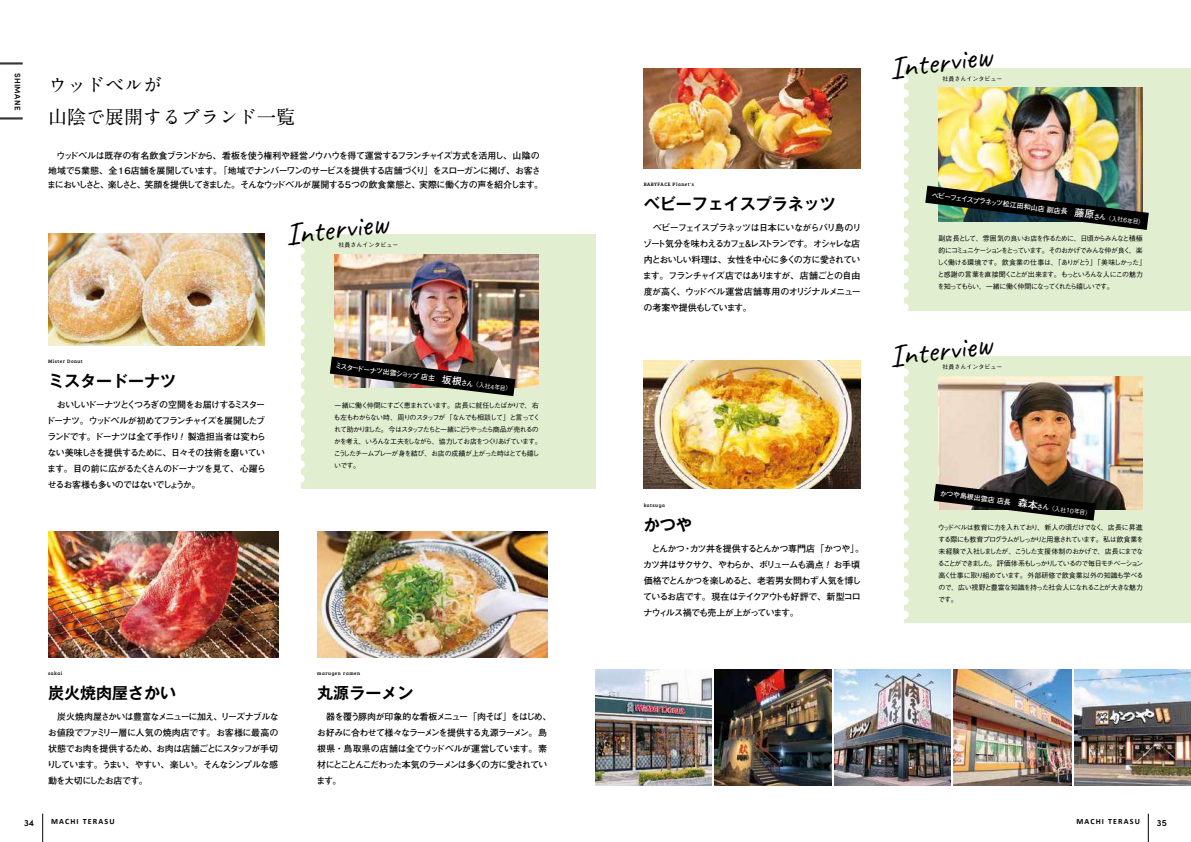
<style>
.page{position:relative;width:1191px;height:842px;background:#fff}
.page>*{position:absolute;margin:0;border:0;box-sizing:border-box;transform-origin:0 0}
.t1{font:32px "Caveat";color:#000}
.t2{font:700 19px/32px "A1 Mincho Std";color:#000}
.t3{font:700 16px "Gothic MB101 Pr 6 N De";color:#000}
.t4{font:700 9px/16px "Futo Go B101 Pr 6 N";letter-spacing:-.085em;color:#000}
.t5{font:600 9px "Sofia Pro";color:#000}
.t6{font:700 8px "Calibri";letter-spacing:.14em;color:#000}
.t7{font:600 8px "Sofia Pro";letter-spacing:.05em;color:#000}
.t8{font:500 7px/12px "Gothic BBB Pr 6 N";letter-spacing:-.125em;color:#000}
.t9{font:700 7px "Futo Go B101 Pr 6 N";color:#fff}
.t10{font:500 6px "Gothic BBB Pr 6 N";color:#000}
.t11{font:5px "Bree Serif";letter-spacing:.1em;color:#000}
.s1{font-size:10px}
</style>
<div class="page">
<div style="left:300px;top:235px;width:295px;height:254px;background:#e1eed0"></div>
<div style="left:296px;top:232px;width:9px;height:9px;background:#fff;border-radius:50%"></div>
<div style="left:296px;top:246px;width:9px;height:9px;background:#fff;border-radius:50%"></div>
<div style="left:296px;top:260px;width:9px;height:9px;background:#fff;border-radius:50%"></div>
<div style="left:296px;top:275px;width:9px;height:8px;background:#fff;border-radius:50%"></div>
<div style="left:296px;top:289px;width:9px;height:8px;background:#fff;border-radius:50%"></div>
<div style="left:296px;top:303px;width:9px;height:8px;background:#fff;border-radius:50%"></div>
<div style="left:296px;top:317px;width:9px;height:9px;background:#fff;border-radius:50%"></div>
<div style="left:296px;top:331px;width:9px;height:9px;background:#fff;border-radius:50%"></div>
<div style="left:296px;top:345px;width:9px;height:9px;background:#fff;border-radius:50%"></div>
<div style="left:296px;top:360px;width:9px;height:8px;background:#fff;border-radius:50%"></div>
<div style="left:296px;top:374px;width:9px;height:8px;background:#fff;border-radius:50%"></div>
<div style="left:296px;top:388px;width:9px;height:9px;background:#fff;border-radius:50%"></div>
<div style="left:296px;top:402px;width:9px;height:9px;background:#fff;border-radius:50%"></div>
<div style="left:296px;top:418px;width:9px;height:8px;background:#fff;border-radius:50%"></div>
<div style="left:296px;top:432px;width:9px;height:8px;background:#fff;border-radius:50%"></div>
<div style="left:296px;top:446px;width:9px;height:9px;background:#fff;border-radius:50%"></div>
<div style="left:296px;top:460px;width:9px;height:9px;background:#fff;border-radius:50%"></div>
<div style="left:296px;top:474px;width:9px;height:9px;background:#fff;border-radius:50%"></div>
<img style="left:334px;top:254px;width:205px;height:134px">
<img style="left:330px;top:357px;width:185px;height:39px">
<img style="left:48px;top:234px;width:217px;height:111px">
<img style="left:48px;top:531px;width:230px;height:126px">
<img style="left:317px;top:531px;width:230px;height:126px">
<svg style="left:0;top:63px;width:23px;height:2px"></svg>
<svg style="left:0;top:118px;width:23px;height:2px"></svg>
<div style="left:904px;top:356px;width:287px;height:267px;background:#e1eed0"></div>
<div style="left:900px;top:354px;width:8px;height:8px;background:#fff;border-radius:50%"></div>
<div style="left:900px;top:368px;width:8px;height:9px;background:#fff;border-radius:50%"></div>
<div style="left:900px;top:382px;width:8px;height:9px;background:#fff;border-radius:50%"></div>
<div style="left:900px;top:397px;width:8px;height:8px;background:#fff;border-radius:50%"></div>
<div style="left:900px;top:411px;width:8px;height:8px;background:#fff;border-radius:50%"></div>
<div style="left:900px;top:425px;width:8px;height:8px;background:#fff;border-radius:50%"></div>
<div style="left:900px;top:439px;width:8px;height:9px;background:#fff;border-radius:50%"></div>
<div style="left:900px;top:453px;width:8px;height:9px;background:#fff;border-radius:50%"></div>
<div style="left:900px;top:467px;width:8px;height:9px;background:#fff;border-radius:50%"></div>
<div style="left:900px;top:482px;width:8px;height:8px;background:#fff;border-radius:50%"></div>
<div style="left:900px;top:496px;width:8px;height:8px;background:#fff;border-radius:50%"></div>
<div style="left:900px;top:510px;width:8px;height:8px;background:#fff;border-radius:50%"></div>
<div style="left:900px;top:524px;width:8px;height:9px;background:#fff;border-radius:50%"></div>
<div style="left:900px;top:540px;width:8px;height:8px;background:#fff;border-radius:50%"></div>
<div style="left:900px;top:554px;width:8px;height:8px;background:#fff;border-radius:50%"></div>
<div style="left:900px;top:568px;width:8px;height:8px;background:#fff;border-radius:50%"></div>
<div style="left:900px;top:582px;width:8px;height:9px;background:#fff;border-radius:50%"></div>
<div style="left:900px;top:596px;width:8px;height:9px;background:#fff;border-radius:50%"></div>
<div style="left:900px;top:610px;width:8px;height:9px;background:#fff;border-radius:50%"></div>
<img style="left:938px;top:376px;width:204px;height:133px">
<div style="left:904px;top:68px;width:287px;height:242px;background:#e1eed0"></div>
<div style="left:900px;top:61px;width:8px;height:8px;background:#fff;border-radius:50%"></div>
<div style="left:900px;top:75px;width:8px;height:9px;background:#fff;border-radius:50%"></div>
<div style="left:900px;top:89px;width:8px;height:9px;background:#fff;border-radius:50%"></div>
<div style="left:900px;top:103px;width:8px;height:9px;background:#fff;border-radius:50%"></div>
<div style="left:900px;top:118px;width:8px;height:8px;background:#fff;border-radius:50%"></div>
<div style="left:900px;top:132px;width:8px;height:8px;background:#fff;border-radius:50%"></div>
<div style="left:900px;top:146px;width:8px;height:8px;background:#fff;border-radius:50%"></div>
<div style="left:900px;top:160px;width:8px;height:9px;background:#fff;border-radius:50%"></div>
<div style="left:900px;top:174px;width:8px;height:9px;background:#fff;border-radius:50%"></div>
<div style="left:900px;top:189px;width:8px;height:8px;background:#fff;border-radius:50%"></div>
<div style="left:900px;top:203px;width:8px;height:8px;background:#fff;border-radius:50%"></div>
<div style="left:900px;top:218px;width:8px;height:9px;background:#fff;border-radius:50%"></div>
<div style="left:900px;top:232px;width:8px;height:9px;background:#fff;border-radius:50%"></div>
<div style="left:900px;top:247px;width:8px;height:8px;background:#fff;border-radius:50%"></div>
<div style="left:900px;top:261px;width:8px;height:8px;background:#fff;border-radius:50%"></div>
<div style="left:900px;top:275px;width:8px;height:8px;background:#fff;border-radius:50%"></div>
<div style="left:900px;top:289px;width:8px;height:9px;background:#fff;border-radius:50%"></div>
<div style="left:900px;top:303px;width:8px;height:9px;background:#fff;border-radius:50%"></div>
<img style="left:938px;top:88px;width:204px;height:98px">
<img style="left:643px;top:68px;width:217px;height:100px">
<img style="left:643px;top:360px;width:217px;height:129px">
<svg style="left:933px;top:484px;width:162px;height:36px"></svg>
<img style="left:925px;top:186px;width:223px;height:44px">
<img style="left:595px;top:669px;width:116px;height:116px">
<img style="left:715px;top:669px;width:116px;height:116px">
<img style="left:834px;top:669px;width:117px;height:116px">
<img style="left:954px;top:669px;width:117px;height:116px">
<img style="left:1074px;top:669px;width:117px;height:116px">
<svg style="left:42px;top:814px;width:1px;height:28px"></svg>
<svg style="left:1148px;top:814px;width:1px;height:28px"></svg>
<p class="t7" style="left:24px;top:73px;width:39px;rotate:90deg">SHIMANE</p>
<h2 class="t2" style="left:48px;top:66px;width:249px">ウッドベルが<br>山陰で展開するブランド一覧</h2>
<p class="t4" style="left:47px;top:148px;width:497px;line-height:14.2px;text-indent:9px">ウッドベルは既存の有名飲食ブランドから、看板を使う権利や経営ノウハウを得て運営するフランチャイズ方式を活用し、山陰の地域で５業態、全１６店舗を展開しています。「地域でナンバーワンのサービスを提供する店舗づくり」をスローガンに掲げ、お客さまにおいしさと、楽しさと、笑顔を提供してきました。そんなウッドベルが展開する５つの飲食業態と、実際に働く方の声を紹介します。</p>
<h1 class="t1" style="left:283px;top:215px;width:104px;rotate:-7deg">Interview</h1>
<p class="t10" style="left:338px;top:240px;width:61px">社員さんインタビュー</p>
<p class="t11" style="left:48px;top:358px;width:36px">Mister Donut</p>
<h3 class="t3" style="left:48px;top:368px;width:130px">ミスタードーナツ</h3>
<p class="t4" style="left:46px;top:397px;width:221px;text-align:justify;text-indent:10px">おいしいドーナツとくつろぎの空間をお届けするミスタードーナツ。ウッドベルが初めてフランチャイズを展開したブランドです。ドーナツは全て手作り! 製造担当者は変わらない美味しさを提供するために、日々その技術を磨いています。目の前に広がるたくさんのドーナツを見て、心躍らせるお客様も多いのではないでしょうか。</p>
<p class="t9" style="left:336px;top:360px;width:179px;rotate:7deg">ミスタードーナツ出雲ショップ 店主　<span class="s1">坂根</span>さん <sub>〈入社4年目〉</sub></p>
<p class="t8" style="left:333px;top:399px;width:210px">一緒に働く仲間にすごく恵まれています。店長に就任したばかりで、右も左もわからない時、周りのスタッフが「なんでも相談して」と言ってくれて助かりました。今はスタッフたちと一緒にどうやったら商品が売れるのかを考え、いろんな工夫をしながら、協力してお店をつくりあげています。こうしたチームプレーが身を結び、お店の成績が上がった時はとても嬉しいです。</p>
<p class="t11" style="left:48px;top:670px;width:16px">sakai</p>
<p class="t4" style="left:47px;top:708px;width:233px;text-align:justify;text-indent:10px">炭火焼肉屋さかいは豊富なメニューに加え、リーズナブルなお値段でファミリー層に人気の焼肉店です。お客様に最高の状態でお肉を提供するため、お肉は店舗ごとにスタッフが手切りしています。うまい、やすい、楽しい。そんなシンプルな感動を大切にしたお店です。</p>
<h3 class="t3" style="left:48px;top:680px;width:130px">炭火焼肉屋さかい</h3>
<p class="t11" style="left:317px;top:670px;width:44px">marugen ramen</p>
<p class="t4" style="left:316px;top:708px;width:236px;text-indent:10px">器を覆う豚肉が印象的な看板メニュー「肉そば」をはじめ、お好みに合わせて様々なラーメンを提供する丸源ラーメン。島根県・鳥取県の店舗は全てウッドベルが運営しています。素材にとことんこだわった本気のラーメンは多くの方に愛されています。</p>
<h3 class="t3" style="left:317px;top:680px;width:97px">丸源ラーメン</h3>
<h1 class="t1" style="left:887px;top:48px;width:104px;rotate:-7deg">Interview</h1>
<p class="t10" style="left:942px;top:74px;width:61px">社員さんインタビュー</p>
<p class="t11" style="left:643px;top:181px;width:52px">BABYFACE Planet's</p>
<p class="t4" style="left:643px;top:219px;width:220px;text-indent:10px">ベビーフェイスプラネッツは日本にいながらバリ島のリゾート気分を味わえるカフェ＆レストランです。オシャレな店内とおいしい料理は、女性を中心に多くの方に愛されています。フランチャイズ店ではありますが、店舗ごとの自由度が高く、ウッドベル運営店舗専用のオリジナルメニューの考案や提供もしています。</p>
<h3 class="t3" style="left:643px;top:191px;width:193px">ベビーフェイスプラネッツ</h3>
<p class="t9" style="left:932px;top:189px;width:216px;rotate:7deg">ベビーフェイスプラネッツ松江田和山店 副店長　<span class="s1">藤原</span>さん <sub>〈入社6年目〉</sub></p>
<p class="t8" style="left:937px;top:232px;width:210px">副店長として、雰囲気の良いお店を作るために、日頃からみんなと積極的にコミュニケーションをとっています。そのおかげでみんな仲が良く、楽しく働ける環境です。飲食業の仕事は、「ありがとう」「美味しかった」と感謝の言葉を直接聞くことが出来ます。もっといろんな人にこの魅力を知ってもらい、一緒に働く仲間になってくれたら嬉しいです。</p>
<h1 class="t1" style="left:887px;top:336px;width:104px;rotate:-7deg">Interview</h1>
<p class="t10" style="left:942px;top:362px;width:61px">社員さんインタビュー</p>
<p class="t11" style="left:643px;top:501px;width:23px">katsuya</p>
<p class="t4" style="left:643px;top:540px;width:222px;text-indent:9px">とんかつ・カツ丼を提供するとんかつ専門店「かつや」。カツ丼はサクサク、やわらか、ボリュームも満点! お手頃価格でとんかつを楽しめると、老若男女問わず人気を博しているお店です。現在はテイクアウトも好評で、新型コロナウィルス禍でも売上が上がっています。</p>
<h3 class="t3" style="left:643px;top:511px;width:49px">かつや</h3>
<p class="t9" style="left:940px;top:487px;width:154px;rotate:7deg">かつや島根出雲店 店長　<span class="s1">森本</span>さん <sub>〈入社10年目〉</sub></p>
<p class="t8" style="left:937px;top:521px;width:207px;text-align:justify">ウッドベルは教育に力を入れており、新人の頃だけでなく、店長に昇進する際にも教育プログラムがしっかりと用意されています。私は飲食業を未経験で入社しましたが、こうした支援体制のおかげで、店長にまでなることができました。評価体系もしっかりしているので毎日モチベーション高く仕事に取り組めています。外部研修で飲食業以外の知識も学べるので、広い視野と豊富な知識を持った社会人になれることが大きな魅力です。</p>
<p class="t5" style="left:24px;top:815px;width:12px">34</p>
<p class="t6" style="left:51px;top:817px;width:65px">MACHI TERASU</p>
<p class="t6" style="left:1076px;top:817px;width:65px">MACHI TERASU</p>
<p class="t5" style="left:1157px;top:815px;width:11px">35</p>
</div>
